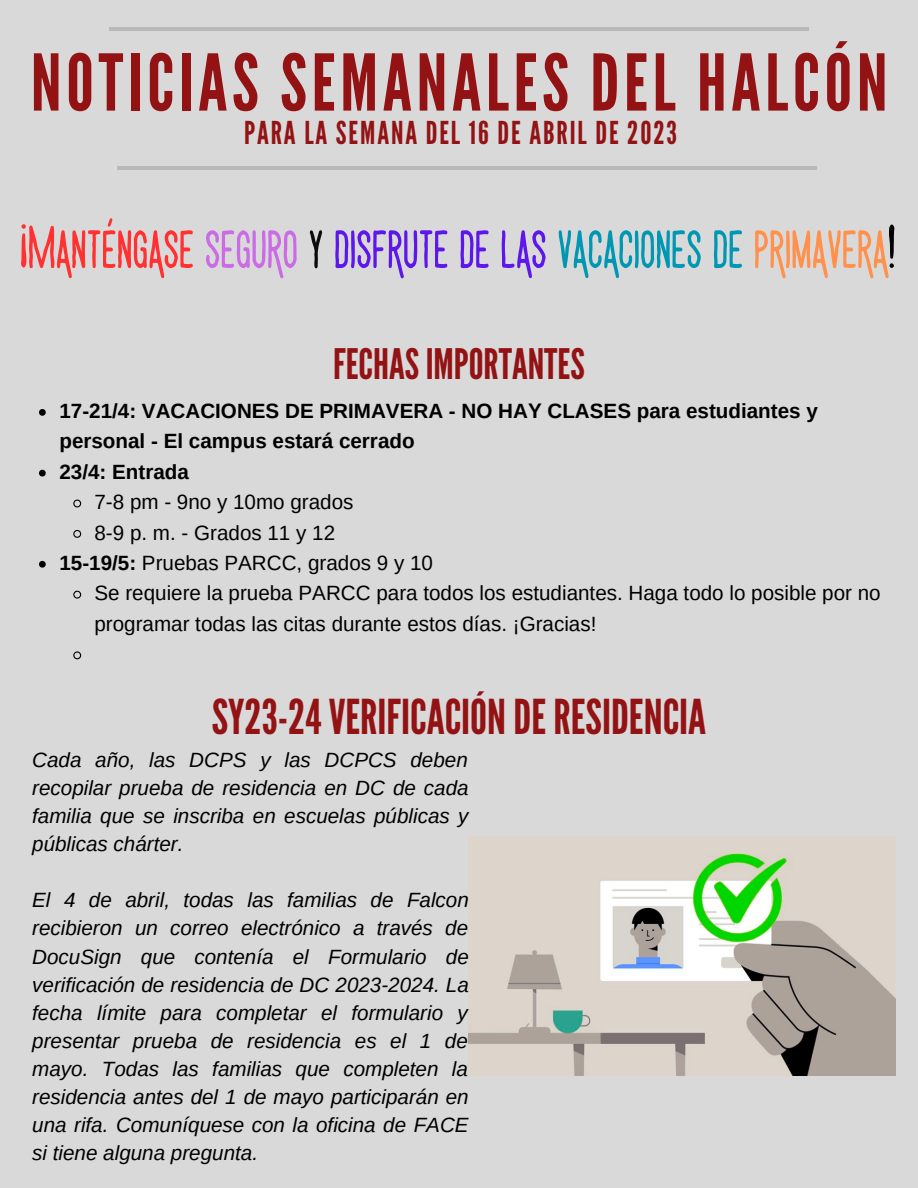
<style>
.page{position:relative;width:918px;height:1188px;background:#d9d9d9}
.page>*{position:absolute;margin:0;border:0;box-sizing:border-box;transform-origin:0 0}
.t1{font:78px "League Gothic";letter-spacing:.06em;color:#931315}
.t2{font:52.5px "The Breaks Sans";color:#5e17eb}
.t3{font:48px "League Gothic";color:#931315}
.t4{font:42px "League Gothic";color:#931315}
.t5{font:31.5px "League Gothic";letter-spacing:.06em;color:#931315}
.t6{font:italic 20.55px/28.2px "Arimo";color:#000;text-align:justify}
.t7{font:20.55px "Arimo";color:#000}
.t8{font:700 20.55px/30.3px "Arimo";color:#000}
.s1{color:#ff3131}
.s2{color:#cb6ce6}
.s3{color:#0d0b0b}
.s4{color:#0097b2}
.s5{color:#ff914d}
.s6{color:#000}
.s7{font-weight:700}
</style>
<div class="page">
<hr style="left:117px;top:166px;width:700px;height:3px;background:#000">
<hr style="left:109px;top:28px;width:700px;height:3px;background:#000">
<svg style="left:39px;top:409px;width:7px;height:7px"></svg>
<svg style="left:39px;top:470px;width:7px;height:7px"></svg>
<svg style="left:73px;top:499px;width:9px;height:9px"></svg>
<svg style="left:73px;top:530px;width:9px;height:8px"></svg>
<svg style="left:39px;top:561px;width:7px;height:7px"></svg>
<svg style="left:73px;top:590px;width:9px;height:9px"></svg>
<svg style="left:73px;top:651px;width:9px;height:9px"></svg>
<img style="left:469px;top:836px;width:426px;height:240px">
<h1 class="t1" style="left:31px;top:38px;width:858px">NOTICIAS SEMANALES DEL HALCÓN</h1>
<h3 class="t5" style="left:244px;top:115px;width:435px">PARA LA SEMANA DEL 16 DE ABRIL DE 2023</h3>
<h2 class="t2" style="left:21px;top:213px;width:878px"><span class="s1">¡Manténgase</span> <span class="s2">seguro</span> <span class="s3">y</span> disfrute de las <span class="s4">vacaciones de</span> <span class="s5">primavera</span><span class="s6">!</span></h2>
<h3 class="t4" style="left:333px;top:339px;width:253px">FECHASIMPORTANTES</h3>
<p class="t8" style="left:59px;top:396px;width:760px">17-21/4: VACACIONES DE PRIMAVERA - NO HAY CLASES para estudiantes y personal - El campus estará cerrado<br>23/4: Entrada</p>
<p class="t7" style="left:94px;top:491px;width:261px">7-8 pm - 9no y 10mo grados</p>
<p class="t7" style="left:94px;top:521px;width:242px">8-9 p. m. - Grados 11 y 12</p>
<p class="t7" style="left:59px;top:551px;width:375px"><span class="s7">15-19/5:</span> Pruebas PARCC, grados 9 y 10</p>
<p class="t7" style="left:94px;top:582px;width:788px">Se requiere la prueba PARCC para todos los estudiantes. Haga todo lo posible por no</p>
<p class="t7" style="left:94px;top:612px;width:503px">programar todas las citas durante estos días. ¡Gracias!</p>
<h3 class="t3" style="left:212px;top:689px;width:496px">SY23-24VERIFICACIÓNDERESIDENCIA</h3>
<p class="t6" style="left:32px;top:746px;width:438px">Cada año, las DCPS y las DCPCS deben recopilar prueba de residencia en DC de cada familia que se inscriba en escuelas públicas y públicas chárter.</p>
<p class="t6" style="left:32px;top:886px;width:438px">El 4 de abril, todas las familias de Falcon recibieron un correo electrónico a través de DocuSign que contenía el Formulario de verificación de residencia de DC 2023-2024. La fecha límite para completar el formulario y presentar prueba de residencia es el 1 de mayo. Todas las familias que completen la residencia antes del 1 de mayo participarán en una rifa. Comuníquese con la oficina de FACE si tiene alguna pregunta.</p>
</div>
